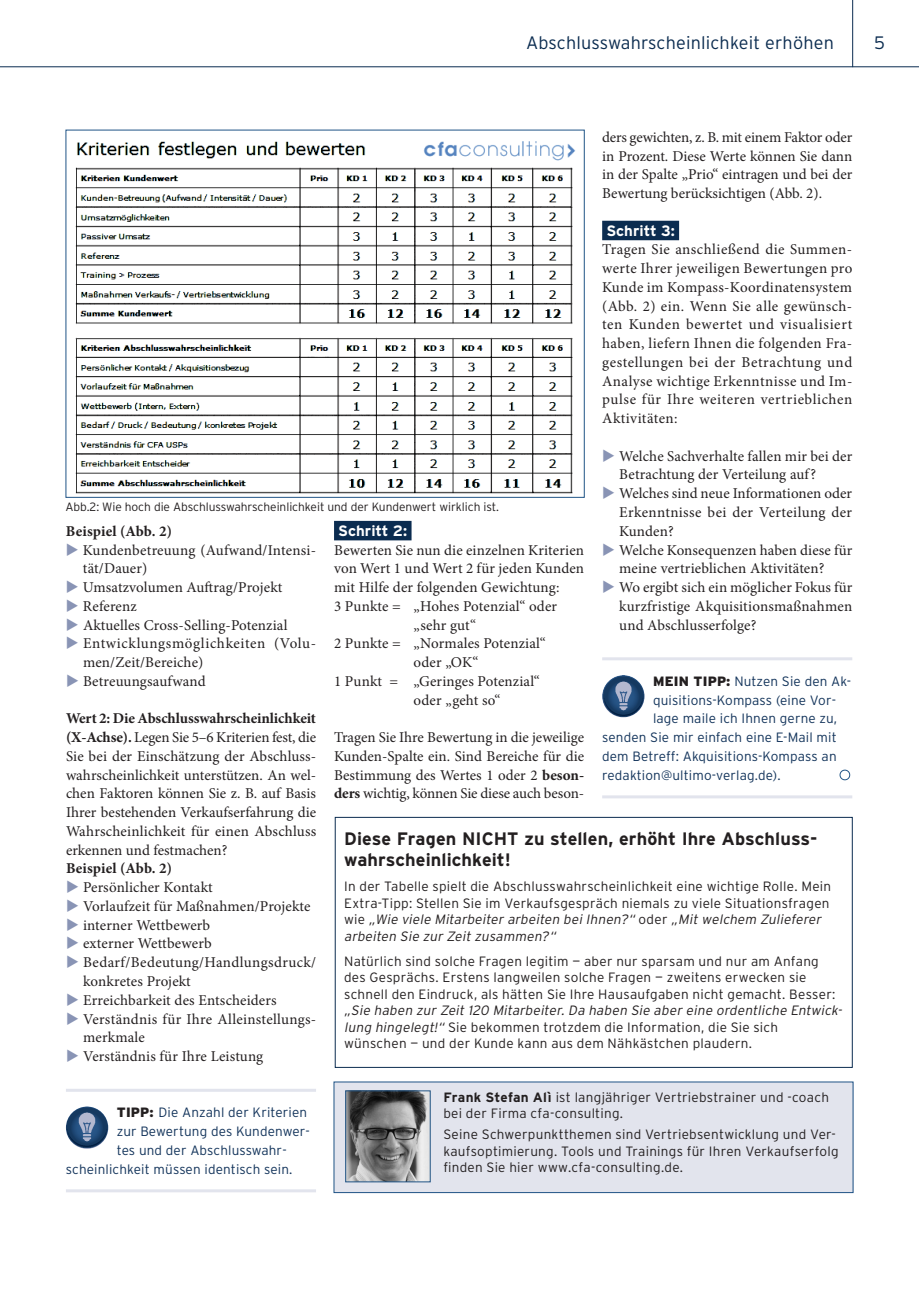
<style>
.page{position:relative;width:919px;height:1289px;background:#fff}
.page>*{position:absolute;margin:0;border:0;box-sizing:border-box;transform-origin:0 0}
.t1{font:700 18px/21px "Interstate";letter-spacing:.005em;color:#231f20}
.t2{font:300 18px "Interstate";letter-spacing:.01em;color:#0b2c50}
.t3{font:15px/18.8px "Minion Pro";letter-spacing:.01em;color:#231f20;text-align:justify}
.t4{font:15px/18.8px "Minion Pro";letter-spacing:.035em;color:#231f20}
.t5{font:700 15px "Minion Pro";letter-spacing:.005em;color:#231f20}
.t6{font:700 15px "Interstate";color:#fff}
.t7{font:300 13.5px/16.5px "Interstate";letter-spacing:.02em;color:#231f20}
.t8{font:300 13.5px "Interstate";letter-spacing:.01em;color:#13345b}
.t9{font:300 12px "Interstate";letter-spacing:-.005em;color:#231f20}
.s1{color:#8994b5}
.s2{font-weight:700}
.s3{font-weight:900;color:#231f20}
.s4{font-style:italic}
</style>
<div class="page">
<hr style="left:0;top:66px;width:918px;height:1px;background:#0b2c50">
<hr style="left:852px;top:0;width:1px;height:67px;background:#0b2c50">
<hr style="left:66px;top:1088px;width:250px;height:3px;background:#e2e4ed">
<hr style="left:66px;top:1189px;width:250px;height:3px;background:#e2e4ed">
<img style="left:66px;top:1106px;width:42px;height:42px;border-radius:21px">
<div style="left:334px;top:521px;width:77px;height:19px;background:#0b2c50"></div>
<div style="left:602px;top:221px;width:77px;height:19px;background:#0b2c50"></div>
<hr style="left:602px;top:657px;width:250px;height:3px;background:#e2e4ed">
<hr style="left:602px;top:795px;width:250px;height:3px;background:#e2e4ed">
<img style="left:602px;top:675px;width:42px;height:42px;border-radius:21px">
<svg style="left:839px;top:769px;width:11px;height:11px"></svg>
<div style="left:334px;top:1081px;width:519px;height:111px;background:#e2e4ed"></div>
<img style="left:347px;top:1092px;width:81px;height:88px">
<div style="left:345px;top:1090px;width:85px;height:92px;border:1px solid #205486"></div>
<img style="left:75px;top:141px;width:501px;height:353px">
<div style="left:335px;top:817px;width:517px;height:250px;border:1px solid #0b2c50"></div>
<p class="t2" style="left:526px;top:32px;width:309px">Abschlusswahrscheinlichkeit erhöhen</p>
<p class="t2" style="left:874px;top:32px;width:12px">5</p>
<p class="t3" style="left:602px;top:128px;width:251px">ders gewichten, z. B. mit einem Faktor oder in Prozent. Diese Werte können Sie dann in der Spalte „Prio“ eintragen und bei der Bewertung berücksichtigen (Abb. 2).</p>
<p class="t6" style="left:606px;top:222px;width:70px">Schritt 3:</p>
<p class="t3" style="left:602px;top:240px;width:252px">Tragen Sie anschließend die Summen&shy;werte Ihrer jeweiligen Bewertungen pro Kunde im Kompass-Koordinatensystem (Abb. 2) ein. Wenn Sie alle gewünsch&shy;ten Kunden bewertet und visualisiert haben, liefern Ihnen die folgenden Fra&shy;gestellungen bei der Betrachtung und Analyse wichtige Erkenntnisse und Im&shy;pulse für Ihre weiteren vertrieblichen Aktivitäten:</p>
<p class="t3" style="left:619px;top:446px;width:234px;text-indent:-17px"><span class="s1">◆</span> Welche Sachverhalte fallen mir bei der<br>Betrachtung der Verteilung auf?</p>
<p class="t3" style="left:619px;top:484px;width:234px;text-indent:-17px"><span class="s1">◆</span> Welches sind neue Informationen oder Erkenntnisse bei der Verteilung der Kunden?</p>
<p class="t3" style="left:619px;top:540px;width:235px;text-indent:-17px"><span class="s1">◆</span> Welche Konsequenzen haben diese für meine vertrieblichen Aktivitäten?</p>
<p class="t3" style="left:619px;top:578px;width:234px;text-indent:-17px"><span class="s1">◆</span> Wo ergibt sich ein möglicher Fokus für kurzfristige Akquisitionsmaßnahmen und Abschlusserfolge?</p>
<p class="t9" style="left:66px;top:499px;width:435px">Abb.2: Wie hoch die Abschlusswahrscheinlichkeit und der Kundenwert wirklich ist.</p>
<p class="t6" style="left:338px;top:522px;width:70px">Schritt 2:</p>
<p class="t3" style="left:334px;top:540px;width:251px">Bewerten Sie nun die einzelnen Kriterien</p>
<p class="t3" style="left:334px;top:559px;width:251px">von Wert 1 und Wert 2 für jeden Kunden</p>
<p class="t3" style="left:334px;top:578px;width:227px">mit Hilfe der folgenden Gewichtung:</p>
<p class="t3" style="left:334px;top:596px;width:224px">3 Punkte = „Hohes Potenzial“ oder</p>
<p class="t3" style="left:413px;top:615px;width:64px">„sehr gut“</p>
<p class="t3" style="left:334px;top:634px;width:213px">2 Punkte = „Normales Potenzial“</p>
<p class="t3" style="left:413px;top:653px;width:66px">oder „OK“</p>
<p class="t3" style="left:334px;top:671px;width:207px">1 Punkt = „Geringes Potenzial“</p>
<p class="t3" style="left:413px;top:690px;width:88px">oder „geht so“</p>
<p class="t3" style="left:334px;top:728px;width:251px">Tragen Sie Ihre Bewertung in die jeweilige Kunden-Spalte ein. Sind Bereiche für die Bestimmung des Wertes 1 oder 2 <span class="s2">beson&shy;ders</span> wichtig, können Sie diese auch beson-</p>
<p class="t5" style="left:66px;top:520px;width:108px">Beispiel (Abb. 2)</p>
<p class="t3" style="left:83px;top:540px;width:234px;text-indent:-17px"><span class="s1">◆</span> Kundenbetreuung (Aufwand/Intensi&shy;tät/Dauer)</p>
<p class="t3" style="left:66px;top:578px;width:218px"><span class="s1">◆</span> Umsatzvolumen Auftrag/Projekt</p>
<p class="t3" style="left:66px;top:596px;width:72px"><span class="s1">◆</span> Referenz</p>
<p class="t3" style="left:66px;top:615px;width:223px"><span class="s1">◆</span> Aktuelles Cross-Selling-Potenzial</p>
<p class="t4" style="left:83px;top:634px;width:234px;text-indent:-17px"><span class="s1">◆</span> Entwicklungsmöglichkeiten (Volu&shy;men/Zeit/Bereiche)</p>
<p class="t3" style="left:66px;top:671px;width:141px"><span class="s1">◆</span> Betreuungsaufwand</p>
<p class="t3" style="left:66px;top:709px;width:252px"><span class="s2">Wert 2: Die Abschlusswahrscheinlichkeit (X-Achse).</span> Legen Sie 5–6 Kriterien fest, die Sie bei der Einschätzung der Abschluss&shy;wahrscheinlichkeit unterstützen. An wel&shy;chen Faktoren können Sie z. B. auf Basis Ihrer bestehenden Verkaufserfahrung die Wahrscheinlichkeit für einen Abschluss erkennen und festmachen?</p>
<p class="t5" style="left:66px;top:858px;width:108px">Beispiel (Abb. 2)</p>
<p class="t3" style="left:66px;top:878px;width:148px"><span class="s1">◆</span> Persönlicher Kontakt</p>
<p class="t3" style="left:66px;top:896px;width:246px"><span class="s1">◆</span> Vorlaufzeit für Maßnahmen/Projekte</p>
<p class="t3" style="left:66px;top:915px;width:146px"><span class="s1">◆</span> interner Wettbewerb</p>
<p class="t3" style="left:66px;top:934px;width:147px"><span class="s1">◆</span> externer Wettbewerb</p>
<p class="t3" style="left:83px;top:953px;width:234px;text-indent:-17px"><span class="s1">◆</span> Bedarf/Bedeutung/Handlungsdruck/ konkretes Projekt</p>
<p class="t3" style="left:66px;top:990px;width:212px"><span class="s1">◆</span> Erreichbarkeit des Entscheiders</p>
<p class="t3" style="left:83px;top:1009px;width:234px;text-indent:-17px"><span class="s1">◆</span> Verständnis für Ihre Alleinstellungs&shy;merkmale</p>
<p class="t3" style="left:66px;top:1046px;width:199px"><span class="s1">◆</span> Verständnis für Ihre Leistung</p>
<p class="t8" style="left:653px;top:673px;width:200px"><span class="s3">Mein Tipp:</span> Nutzen Sie den Ak-</p>
<p class="t8" style="left:653px;top:692px;width:184px">quisitions-Kompass (eine Vor-</p>
<p class="t8" style="left:653px;top:711px;width:186px">lage maile ich Ihnen gerne zu,</p>
<p class="t8" style="left:602px;top:729px;width:236px">senden Sie mir einfach eine E-Mail mit</p>
<p class="t8" style="left:602px;top:748px;width:236px">dem Betreff: Akquisitions-Kompass an</p>
<p class="t8" style="left:602px;top:767px;width:180px">redaktion@ultimo-verlag.de).</p>
<p class="t1" style="left:344px;top:828px;width:475px">Diese Fragen NICHT zu stellen, erhöht Ihre Abschluss&shy;wahrscheinlichkeit!</p>
<p class="t7" style="left:344px;top:878px;width:488px">In der Tabelle spielt die Abschlusswahrscheinlichkeit eine wichtige Rolle. Mein Extra-Tipp: Stellen Sie im Verkaufsgespräch niemals zu viele Situationsfragen wie <span class="s4">„Wie viele Mitarbeiter arbeiten bei Ihnen?“</span> oder <span class="s4">„Mit welchem Zulieferer arbeiten Sie zur Zeit zusammen?“</span></p>
<p class="t7" style="left:344px;top:952px;width:493px">Natürlich sind solche Fragen legitim — aber nur sparsam und nur am Anfang des Gesprächs. Erstens langweilen solche Fragen — zweitens erwecken sie schnell den Eindruck, als hätten Sie Ihre Hausaufgaben nicht gemacht. Besser:</p>
<p class="t7" style="left:344px;top:1001px;width:499px"><span class="s4">„Sie haben zur Zeit 120 Mitarbeiter. Da haben Sie aber eine ordentliche Entwick&shy;lung hingelegt!“</span> Sie bekommen trotzdem die Information, die Sie sich wünschen — und der Kunde kann aus dem Nähkästchen plaudern.</p>
<p class="t8" style="left:117px;top:1104px;width:192px"><span class="s3">Tipp:</span> Die Anzahl der Kriterien</p>
<p class="t8" style="left:117px;top:1123px;width:195px">zur Bewertung des Kundenwer-</p>
<p class="t8" style="left:117px;top:1142px;width:171px">tes und der Abschlusswahr-</p>
<p class="t8" style="left:66px;top:1161px;width:228px">scheinlichkeit müssen identisch sein.</p>
<p class="t7" style="left:443px;top:1088px;width:387px"><span class="s2">Frank Stefan Alì</span> ist langjähriger Vertriebstrainer und -coach bei der Firma cfa-consulting.</p>
<p class="t7" style="left:443px;top:1125px;width:397px">Seine Schwerpunktthemen sind Vertriebsentwicklung und Ver&shy;kaufsoptimierung. Tools und Trainings für Ihren Verkaufserfolg finden Sie hier www.cfa-consulting.de.</p>
</div>
